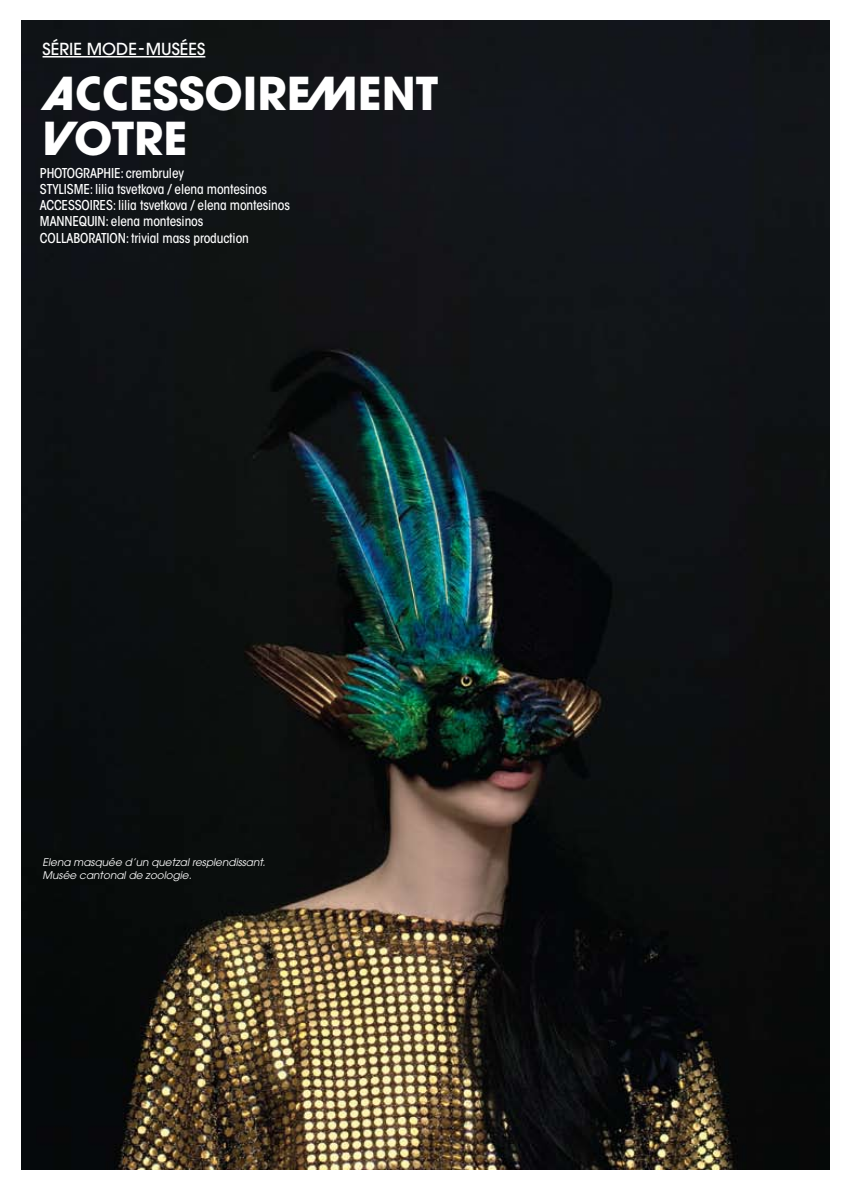
<style>
.page{position:relative;width:851px;height:1191px;background:#fff}
.page>*{position:absolute;margin:0;border:0;box-sizing:border-box;transform-origin:0 0}
.t1{font:700 45px/45px "ITC Avant Garde Std";color:#fff}
.t2{font:500 16.5px "ITC Avant Garde Std";color:#fff}
.t3{font:500 condensed 13.5px/16.2px "ITC Avant Garde Std";letter-spacing:-.01em;color:#fff}
.t4{font:italic 10.5px/12.6px "ITC Avant Garde Std";color:#fff}
</style>
<div class="page">
<img style="left:21px;top:21px;width:808px;height:1148px">
<hr style="left:43px;top:56px;width:162px;height:2px;background:#fff">
<p class="t2" style="left:43px;top:38px;width:164px">SÉRIE MODE-MUSÉES</p>
<h1 class="t1" style="left:43px;top:70px;width:367px">ACCESSOIREMENT<br>VOTRE</h1>
<p class="t3" style="left:40px;top:165px;width:8px">photographie</p>
<p class="t3" style="left:40px;top:165px;width:251px;text-indent:80px">: crembruley<br>STYLISME: lilia tsvetkova / elena montesinos ACCESSOIRES: lilia tsvetkova / elena montesinos MANNEQUIN: elena montesinos COLLABORATION: trivial mass production</p>
<p class="t4" style="left:43px;top:855px;width:224px">Elena masquée d’un quetzal resplendissant.<br>Musée cantonal de zoologie.</p>
</div>
